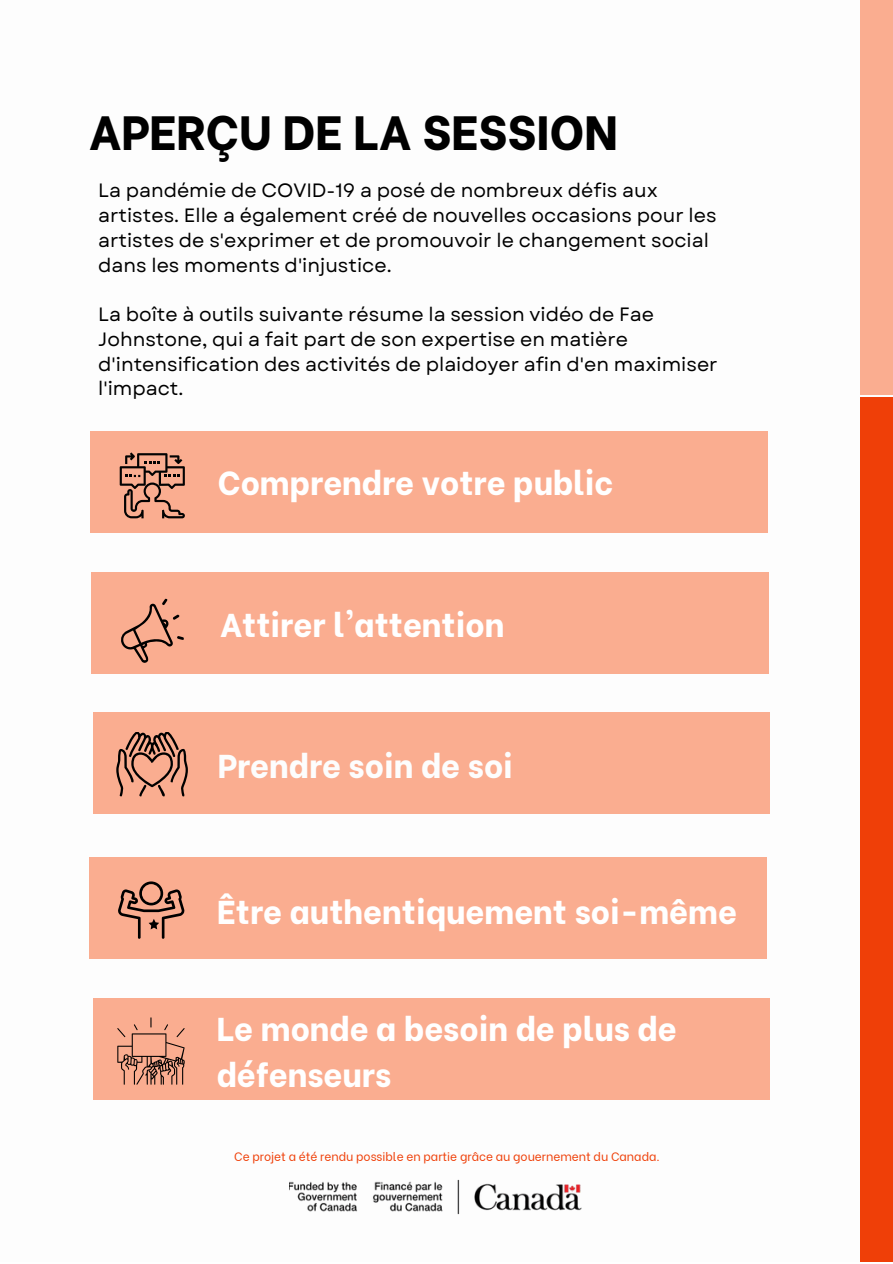
<style>
.page{position:relative;width:893px;height:1264px;background:#fff}
.page>*{position:absolute;margin:0;border:0;box-sizing:border-box;transform-origin:0 0}
.t1{font:800 47.85px "Be Vietnam";color:#000}
.t2{font:800 33px/46px "Be Vietnam";color:#fff}
.t3{font:800 33px "Be Vietnam";color:#fdfdfd}
.t4{font:19.35px/24.8px "Garet";color:#000}
.t5{font:12px "Be Vietnam";color:#ef3f08}
</style>
<div class="page">
<div style="left:90px;top:431px;width:678px;height:102px;background:#faad90"></div>
<div style="left:859px;top:397px;width:33px;height:865px;background:#ef3f08"></div>
<div style="left:859px;top:0;width:33px;height:395px;background:#faad90"></div>
<div style="left:91px;top:571px;width:679px;height:102px;background:#faad90"></div>
<div style="left:93px;top:712px;width:678px;height:102px;background:#faad90"></div>
<div style="left:89px;top:856px;width:679px;height:102px;background:#faad90"></div>
<svg style="left:120px;top:452px;width:65px;height:66px"></svg>
<img style="left:289px;top:1179px;width:293px;height:36px">
<svg style="left:118px;top:881px;width:67px;height:57px"></svg>
<svg style="left:121px;top:598px;width:63px;height:65px"></svg>
<svg style="left:116px;top:732px;width:72px;height:64px"></svg>
<div style="left:93px;top:997px;width:678px;height:102px;background:#faad90"></div>
<svg style="left:117px;top:1017px;width:68px;height:67px"></svg>
<p class="t1" style="left:89px;top:93px;width:530px">APERÇU DE LA SESSION</p>
<p class="t4" style="left:98px;top:178px;width:619px">La pandémie de COVID-19 a posé de nombreux défis aux artistes. Elle a également créé de nouvelles occasions pour les artistes de s'exprimer et de promouvoir le changement social dans les moments d'injustice.</p>
<p class="t4" style="left:98px;top:302px;width:621px">La boîte à outils suivante résume la session vidéo de Fae Johnstone, qui a fait part de son expertise en matière d'intensification des activités de plaidoyer afin d'en maximiser l'impact.</p>
<p class="t2" style="left:218px;top:457px;width:397px">Comprendre votre public</p>
<p class="t2" style="left:220px;top:598px;width:286px">Attirer l'attention</p>
<p class="t3" style="left:218px;top:738px;width:297px">Prendre soin de soi</p>
<p class="t2" style="left:217px;top:885px;width:521px">Être authentiquement soi-même</p>
<p class="t2" style="left:217px;top:1002px;width:461px">Le monde a besoin de plus de défenseurs</p>
<p class="t5" style="left:234px;top:1146px;width:427px">Ce projet a été rendu possible en partie grâce au gouernement du Canada.</p>
</div>
